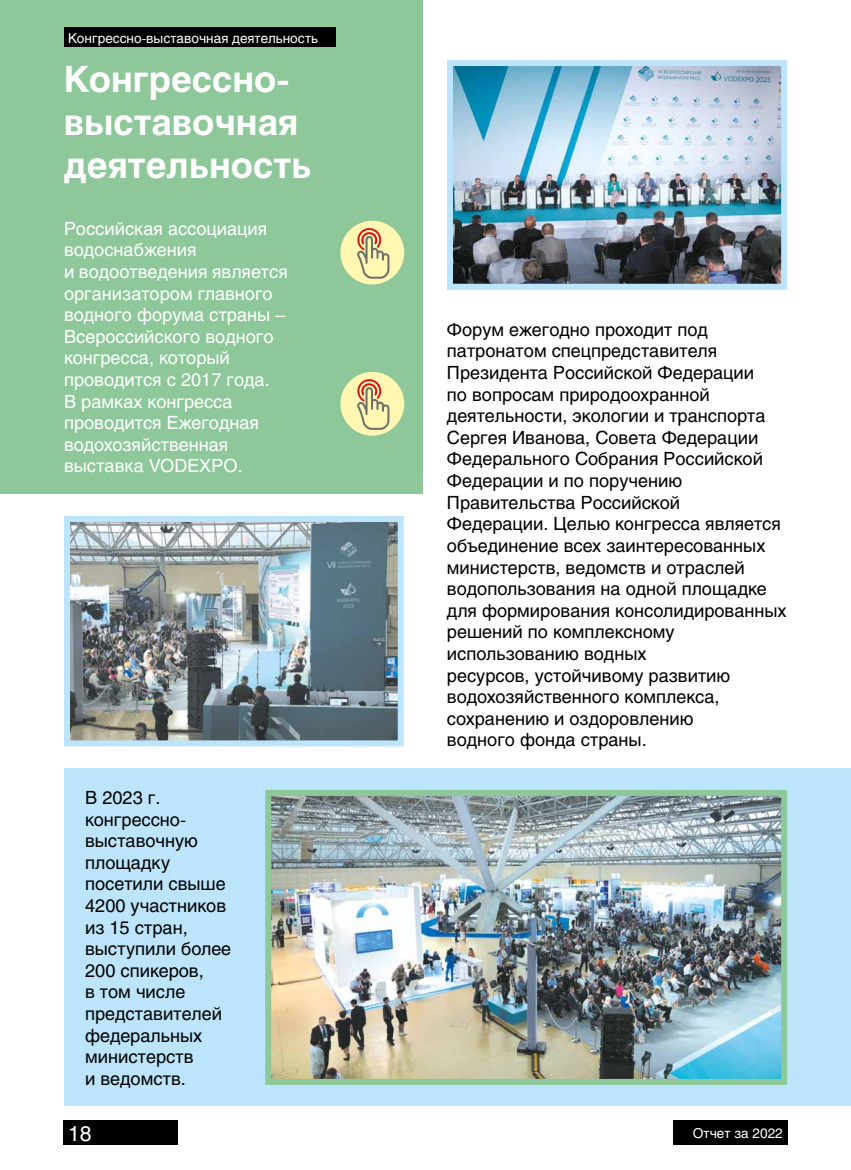
<style>
.page{position:relative;width:851px;height:1170px;background:#fff}
.page>*{position:absolute;margin:0;border:0;box-sizing:border-box;transform-origin:0 0}
.t1{font:700 36px/43.2px "Helios C";color:#fff}
.t2{font:21px "Helios C";color:#fff}
.t3{font:18px/21.6px "Helios C";color:#000}
.t4{font:18px/21.6px "Helios C";color:#fff}
.t5{font:13.5px "Helios C";color:#fff}
</style>
<div class="page">
<div style="left:64px;top:768px;width:786px;height:338px;background:#bce4fa"></div>
<div style="left:0;top:0;width:423px;height:493px;background:#8ec89a"></div>
<img style="left:265px;top:790px;width:523px;height:295px">
<div style="left:340px;top:221px;width:64px;height:63px;background:#fff7b2;border-radius:50%"></div>
<svg style="left:357px;top:228px;width:32px;height:51px"></svg>
<div style="left:340px;top:372px;width:64px;height:63px;background:#fff7b2;border-radius:50%"></div>
<svg style="left:357px;top:379px;width:32px;height:51px"></svg>
<img style="left:64px;top:516px;width:340px;height:231px">
<img style="left:447px;top:60px;width:341px;height:230px">
<div style="left:64px;top:28px;width:271px;height:19px;background:#000"></div>
<div style="left:673px;top:1120px;width:114px;height:24px;background:#000"></div>
<div style="left:64px;top:1120px;width:114px;height:24px;background:#000"></div>
<p class="t5" style="left:68px;top:30px;width:251px">Конгрессно-выставочная деятельность</p>
<h1 class="t1" style="left:64px;top:57px;width:249px">Конгрессно&shy;выставочная деятельность</h1>
<p class="t4" style="left:64px;top:217px;width:225px">Российская ассоциация водоснабжения<br>и водоотведения является организатором главного водного форума страны –<br>Всероссийского водного конгресса, который проводится с 2017 года.<br>В рамках конгресса проводится Ежегодная водохозяйственная выставка VODEXPO.</p>
<p class="t3" style="left:85px;top:786px;width:148px">В 2023 г. конгрессно&shy;выставочную площадку посетили свыше<br>4200 участников из 15 стран, выступили более<br>200 спикеров,<br>в том числе представителей федеральных министерств<br>и ведомств.</p>
<p class="t3" style="left:447px;top:318px;width:341px">Форум ежегодно проходит под патронатом спецпредставителя<br>Президента Российской Федерации<br>по вопросам природоохранной деятельности, экологии и транспорта<br>Сергея Иванова, Совета Федерации<br>Федерального Собрания Российской<br>Федерации и по поручению<br>Правительства Российской<br>Федерации. Целью конгресса является объединение всех заинтересованных министерств, ведомств и отраслей водопользования на одной площадке для формирования консолидированных решений по комплексному использованию водных<br>ресурсов, устойчивому развитию водохозяйственного комплекса, сохранению и оздоровлению<br>водного фонда страны.</p>
<p class="t2" style="left:68px;top:1120px;width:25px">18</p>
<p class="t5" style="left:692px;top:1124px;width:92px">Отчет за 2022</p>
</div>
